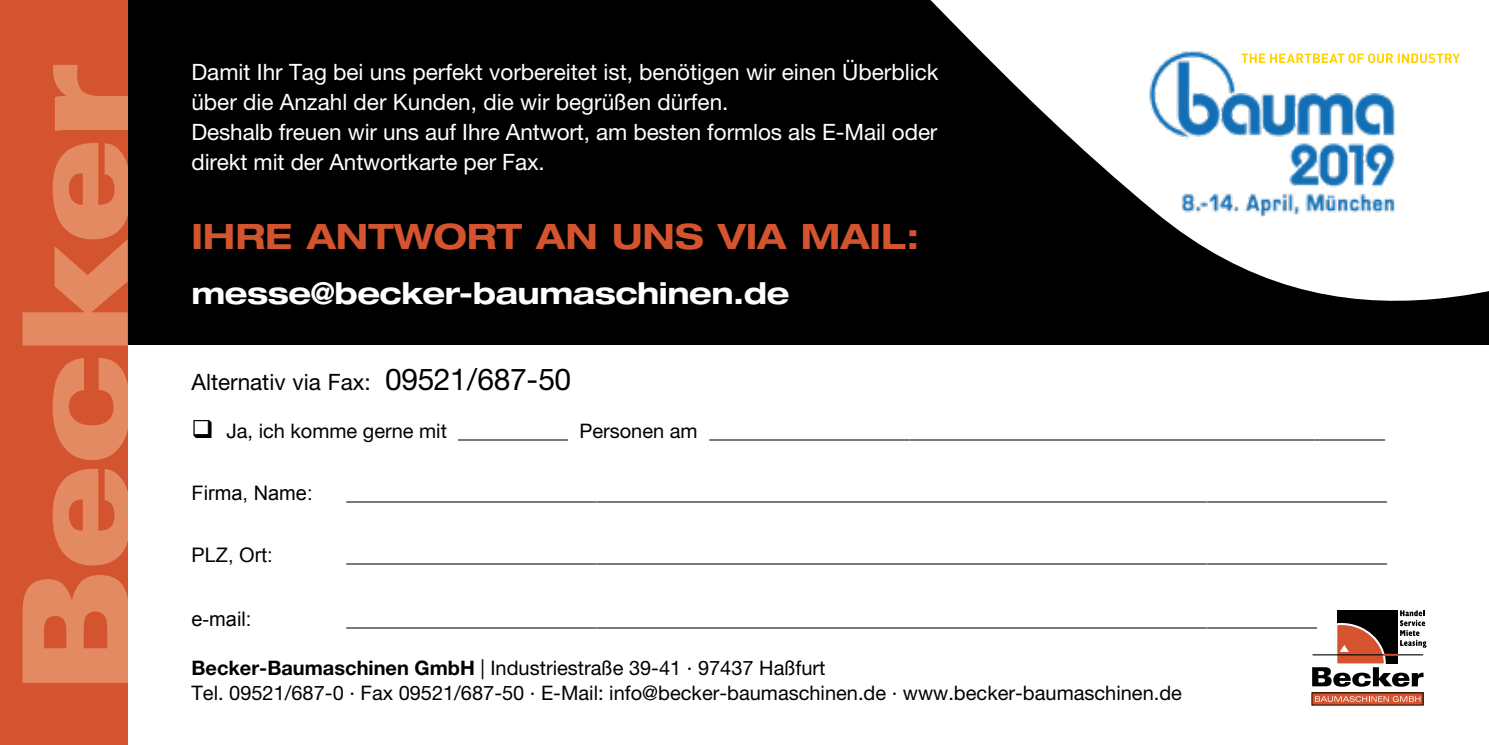
<style>
.page{position:relative;width:1489px;height:745px;background:#fff}
.page>*{position:absolute;margin:0;border:0;box-sizing:border-box;transform-origin:0 0}
.t1{font:700 expanded 35px "Helvetica Neue LT Std";color:#d4542f}
.t2{font:700 expanded 30px "Helvetica Neue LT Std";letter-spacing:-.015em;color:#fff}
.t3{font:22.5px/30px "Helvetica Neue LT Pro";color:#fff}
.t4{font:22.5px "Helvetica Neue LT Pro";color:#000}
.t5{font:20px/25px "Helvetica Neue LT Pro";color:#000}
.t6{font:20px "Arial";color:#000}
.s1{font-size:30px}
.s2{font-weight:700}
</style>
<div class="page">
<div style="left:83px;top:0;width:1405px;height:344px;background:#000"></div>
<svg style="left:930px;top:0;width:558px;height:301px;fill:#fff"></svg>
<div style="left:0;top:0;width:128px;height:744px;background:#d4542f"></div>
<svg style="left:23px;top:575px;width:105px;height:107px"></svg>
<svg style="left:53px;top:468px;width:75px;height:97px"></svg>
<svg style="left:53px;top:358px;width:75px;height:102px"></svg>
<svg style="left:23px;top:143px;width:105px;height:202px"></svg>
<svg style="left:53px;top:65px;width:75px;height:66px"></svg>
<svg style="left:1313px;top:694px;width:108px;height:9px"></svg>
<svg style="left:1314px;top:695px;width:106px;height:6px"></svg>
<svg style="left:1312px;top:610px;width:114px;height:76px"></svg>
<svg style="left:1402px;top:53px;width:57px;height:10px"></svg>
<img style="left:1141px;top:35px;width:261px;height:196px">
<p class="t3" style="left:191px;top:57px;width:748px">Damit Ihr Tag bei uns perfekt vorbereitet ist, benötigen wir einen Überblick über die Anzahl der Kunden, die wir begrüßen dürfen.<br>Deshalb freuen wir uns auf Ihre Antwort, am besten formlos als E-Mail oder direkt mit der Antwortkarte per Fax.</p>
<h1 class="t1" style="left:191px;top:214px;width:729px">IHRE ANTWORT AN UNS VIA MAIL:</h1>
<h2 class="t2" style="left:191px;top:274px;width:599px">messe@becker-baumaschinen.de</h2>
<p class="t4" style="left:191px;top:368px;width:381px">Alternativ via Fax: <span class="s1">09521/687-50</span></p>
<p class="t5" style="left:191px;top:418px;width:1194px">❑ Ja, ich komme gerne mit ___________ Personen am ___________________________________________________________________</p>
<p class="t6" style="left:191px;top:479px;width:123px">Firma, Name:</p>
<p class="t6" style="left:191px;top:541px;width:83px">PLZ, Ort:</p>
<p class="t6" style="left:191px;top:605px;width:61px">e-mail:</p>
<p class="t5" style="left:346px;top:480px;width:1041px">________________________________________________________________________________________________________</p>
<p class="t5" style="left:346px;top:541px;width:1041px">________________________________________________________________________________________________________</p>
<p class="t5" style="left:346px;top:605px;width:971px">_________________________________________________________________________________________________</p>
<p class="t5" style="left:191px;top:654px;width:991px"><span class="s2">Becker-Baumaschinen GmbH</span> | Industriestraße 39-41 · 97437 Haßfurt<br>Tel. 09521/687-0 · Fax 09521/687-50 · E-Mail: info@becker-baumaschinen.de · www.becker-baumaschinen.de</p>
</div>
